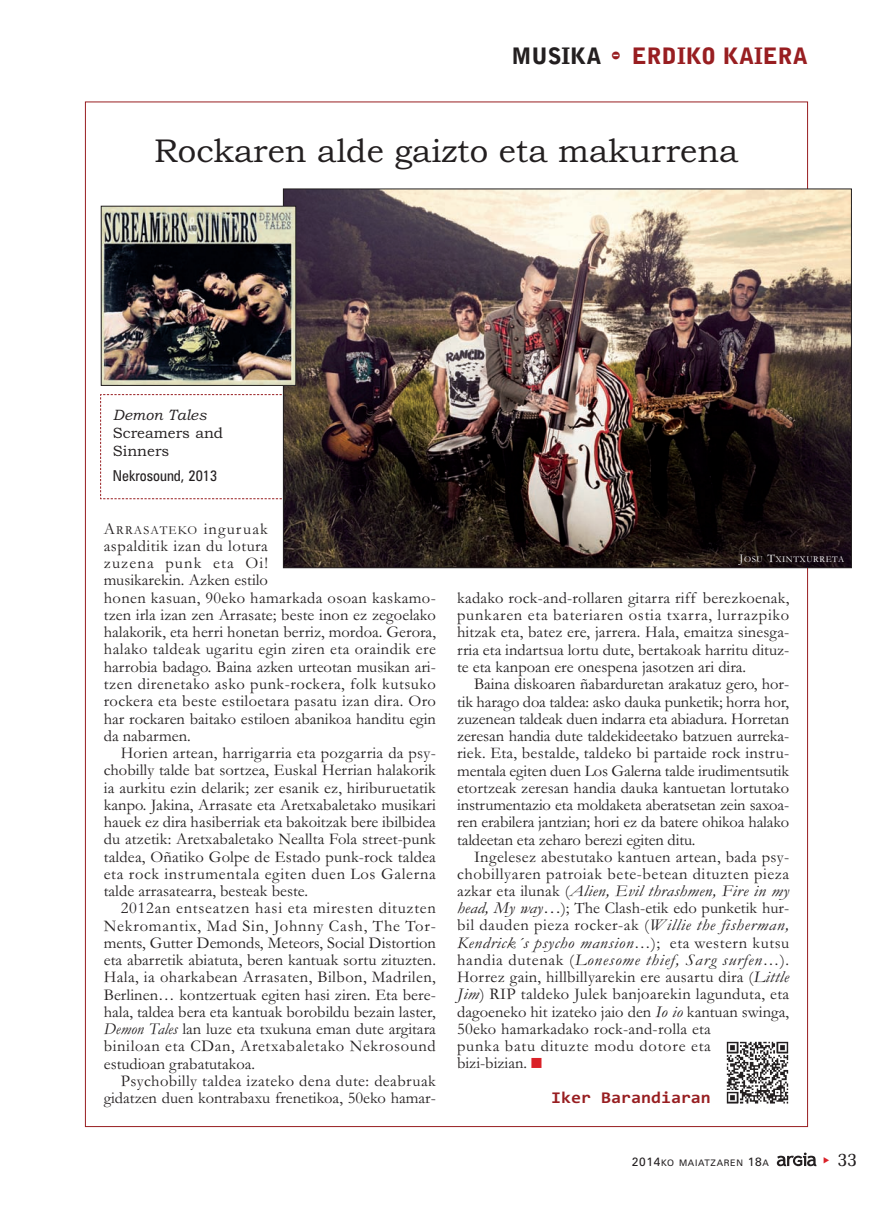
<style>
.page{position:relative;width:893px;height:1212px;background:#fff}
.page>*{position:absolute;margin:0;border:0;box-sizing:border-box;transform-origin:0 0}
.t1{font:33px "Bookman Old Style";color:#231f20}
.t2{font:900 22.5px "Bell Gothic Std";color:#981e21}
.t3{font:19.5px "Memoir";color:#231f20}
.t4{font:16.5px/17.2px "Garamond";letter-spacing:.015em;color:#231f20;text-align:justify}
.t5{font:700 16.5px "Consolas";color:#981e21;scale:1.1 1}
.t6{font:15px/18px "Bookman Old Style";color:#231f20}
.t7{font:condensed 15px "Zurich BT";color:#231f20}
.t8{font:italic 15px "Bookman Old Style";color:#231f20}
.t9{font:9px "Zurich BT";letter-spacing:.075em;color:#231f20}
.t10{font:9px "Garamond";letter-spacing:.06em;color:#fff}
.s1{color:#231f20}
.s2{font-family:"Bodiac";font-weight:400}
.s3{font-size:12.3px}
.s4{font-style:italic}
.s5{font-size:12px}
.s6{color:#da2128}
</style>
<div class="page">
<svg style="left:777px;top:1152px;width:39px;height:14px"></svg>
<img style="left:726px;top:1041px;width:63px;height:63px">
<svg style="left:100px;top:394px;width:183px;height:105px"></svg>
<img style="left:285px;top:191px;width:565px;height:375px">
<img style="left:103px;top:208px;width:191px;height:176px">
<div style="left:101px;top:206px;width:195px;height:180px;border:1px solid #231f20"></div>
<h2 class="t2" style="left:511px;top:48px;width:298px"><span class="s1">MUSIKA</span> <span class="s2">-</span> ERDIKO KAIERA</h2>
<h1 class="t1" style="left:154px;top:139px;width:586px">Rockaren alde gaizto eta makurrena</h1>
<p class="t8" style="left:113px;top:409px;width:95px">Demon Tales</p>
<p class="t6" style="left:113px;top:425px;width:112px">Screamers and<br>Sinners</p>
<p class="t7" style="left:113px;top:470px;width:106px">Nekrosound, 2013</p>
<p class="t4" style="left:104px;top:522px;width:334px;text-align:left">A<span class="s3">RRASATEKO</span> inguruak<br>aspalditik izan du lotura<br>zuzena punk eta Oi!<br>musikarekin. Azken estilo<br>honen kasuan, 90eko hamarkada osoan kaskamo&shy;tzen irla izan zen Arrasate; beste inon ez zegoelako halakorik, eta herri honetan berriz, mordoa. Gerora, halako taldeak ugaritu egin ziren eta oraindik ere harrobia badago. Baina azken urteotan musikan ari&shy;tzen direnetako asko punk-rockera, folk kutsuko rockera eta beste estiloetara pasatu izan dira. Oro har rockaren baitako estiloen abanikoa handitu egin da nabarmen.</p>
<p class="t4" style="left:104px;top:746px;width:334px;text-indent:17px">Horien artean, harrigarria eta pozgarria da psy&shy;chobilly talde bat sortzea, Euskal Herrian halakorik ia aurkitu ezin delarik; zer esanik ez, hiriburuetatik kanpo. Jakina, Arrasate eta Aretxabaletako musikari hauek ez dira hasiberriak eta bakoitzak bere ibilbidea du atzetik: Aretxabaletako Neallta Fola street-punk taldea, Oñatiko Golpe de Estado punk-rock taldea eta rock instrumentala egiten duen Los Galerna talde arrasatearra, besteak beste.</p>
<p class="t4" style="left:104px;top:901px;width:334px;text-indent:17px">2012an entseatzen hasi eta miresten dituzten Nekromantix, Mad Sin, Johnny Cash, The Tor&shy;ments, Gutter Demonds, Meteors, Social Distortion eta abarretik abiatuta, beren kantuak sortu zituzten.<br>Hala, ia oharkabean Arrasaten, Bilbon, Madrilen, Berlinen… kontzertuak egiten hasi ziren. Eta bere&shy;hala, taldea bera eta kantuak borobildu bezain laster, <span class="s4">Demon Tales</span> lan luze eta txukuna eman dute argitara biniloan eta CDan, Aretxabaletako Nekrosound estudioan grabatutakoa.</p>
<p class="t4" style="left:104px;top:1074px;width:334px;text-align:right">Psychobilly taldea izateko dena dute: deabruak gidatzen duen kontrabaxu frenetikoa, 50eko hamar-</p>
<p class="t10" style="left:739px;top:556px;width:106px"><span class="s5">J</span>OSU <span class="s5">T</span>XINTXURRETA</p>
<p class="t4" style="left:457px;top:591px;width:334px">kadako rock-and-rollaren gitarra riff berezkoenak, punkaren eta bateriaren ostia txarra, lurrazpiko hitzak eta, batez ere, jarrera. Hala, emaitza sinesga&shy;rria eta indartsua lortu dute, bertakoak harritu dituz&shy;te eta kanpoan ere onespena jasotzen ari dira.</p>
<p class="t4" style="left:457px;top:677px;width:334px;text-indent:17px">Baina diskoaren ñabarduretan arakatuz gero, hor&shy;tik harago doa taldea: asko dauka punketik; horra hor, zuzenean taldeak duen indarra eta abiadura. Horretan zeresan handia dute taldekideetako batzuen aurreka&shy;riek. Eta, bestalde, taldeko bi partaide rock instru&shy;mentala egiten duen Los Galerna talde irudimentsutik etortzeak zeresan handia dauka kantuetan lortutako instrumentazio eta moldaketa aberatsetan zein saxoa&shy;ren erabilera jantzian; hori ez da batere ohikoa halako taldeetan eta zeharo berezi egiten ditu.</p>
<p class="t4" style="left:457px;top:850px;width:334px;text-align:left;text-indent:17px">Ingelesez abestutako kantuen artean, bada psy&shy;chobillyaren patroiak bete-betean dituzten pieza azkar eta ilunak (<span class="s4">Alien, Evil thrashmen, Fire in my head, My way…</span>); The Clash-etik edo punketik hur&shy;bil dauden pieza rocker-ak (<span class="s4">Willie the fisherman, Kendrick´s psycho mansion</span>…); eta western kutsu handia dutenak (<span class="s4">Lonesome thief, Sarg surfen</span>…).<br>Horrez gain, hillbillyarekin ere ausartu dira (<span class="s4">Little Jim</span>) RIP taldeko Julek banjoarekin lagunduta, eta dagoeneko hit izateko jaio den <span class="s4">Io io</span> kantuan swinga, 50eko hamarkadako rock-and-rolla eta<br>punka batu dituzte modu dotore eta<br>bizi-bizian. <span class="s6">■</span></p>
<p class="t5" style="left:551px;top:1091px;width:147px">Iker Barandiaran</p>
<p class="t9" style="left:632px;top:1160px;width:138px"><span class="s5">2014</span>KO MAIATZAREN <span class="s5">18</span>A</p>
<p class="t3" style="left:837px;top:1147px;width:22px">33</p>
</div>
